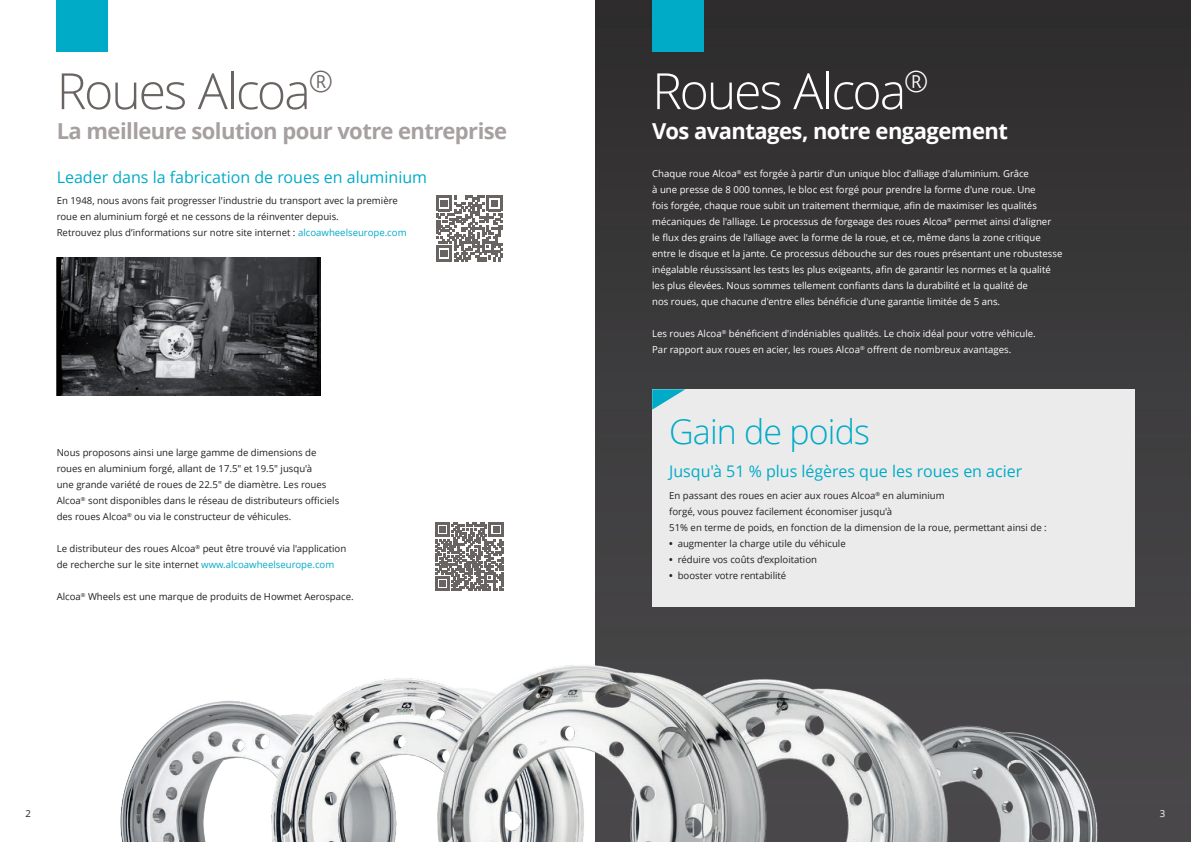
<style>
.page{position:relative;width:1191px;height:842px;background:#fff}
.page>*{position:absolute;margin:0;border:0;box-sizing:border-box;transform-origin:0 0}
.t1{font:300 50px "Open Sans";letter-spacing:-.04em;color:#696462}
.t2{font:300 50px "Open Sans";letter-spacing:-.04em;color:#fff}
.t3{font:300 34px "Open Sans";letter-spacing:-.025em;color:#00abc8}
.t4{font:700 22px "Open Sans";letter-spacing:-.025em;color:#a6a1a0}
.t5{font:700 22px "Open Sans";letter-spacing:-.025em;color:#fff}
.t6{font:16px "Open Sans";color:#00abc8}
.t7{font:9.6px/16px "Open Sans";color:#231f20}
.t8{font:9.6px/16px "Open Sans";color:#fff}
.s1{color:#00abc8}
.s2{font-weight:700}
</style>
<div class="page">
<div style="left:595px;top:0;width:596px;height:842px;background:#373536"></div>
<img style="left:120px;top:589px;width:1032px;height:253px">
<img style="left:57px;top:257px;width:263px;height:139px">
<svg style="left:436px;top:195px;width:66px;height:67px"></svg>
<svg style="left:435px;top:522px;width:68px;height:69px"></svg>
<div style="left:57px;top:0;width:51px;height:51px;background:#00abc8"></div>
<div style="left:652px;top:0;width:51px;height:51px;background:#00abc8"></div>
<div style="left:652px;top:389px;width:482px;height:218px;background:#ebebeb"></div>
<svg style="left:652px;top:389px;width:33px;height:21px"></svg>
<h1 class="t1" style="left:57px;top:57px;width:278px">Roues Alcoa<sup>®</sup></h1>
<h3 class="t4" style="left:57px;top:116px;width:452px">La meilleure solution pour votre entreprise</h3>
<h3 class="t6" style="left:57px;top:166px;width:372px">Leader dans la fabrication de roues en aluminium</h3>
<p class="t7" style="left:57px;top:193px;width:351px">En 1948, nous avons fait progresser l'industrie du transport avec la première roue en aluminium forgé et ne cessons de la réinventer depuis.<br>Retrouvez plus d’informations sur notre site internet : <span class="s1">alcoawheelseurope.com</span></p>
<p class="t7" style="left:57px;top:444px;width:284px">Nous proposons ainsi une large gamme de dimensions de roues en aluminium forgé, allant de 17.5" et 19.5" jusqu'à<br>une grande variété de roues de 22.5" de diamètre. Les roues Alcoa<sup>®</sup> sont disponibles dans le réseau de distributeurs officiels des roues Alcoa<sup>®</sup> ou via le constructeur de véhicules.</p>
<p class="t7" style="left:57px;top:540px;width:291px">Le distributeur des roues Alcoa<sup>®</sup> peut être trouvé via l'application de recherche sur le site internet <span class="s1">www.alcoawheelseurope.com</span></p>
<p class="t7" style="left:57px;top:588px;width:298px">Alcoa<sup>®</sup> Wheels est une marque de produits de Howmet Aerospace.</p>
<h1 class="t2" style="left:652px;top:57px;width:278px">Roues Alcoa<sup>®</sup></h1>
<h3 class="t5" style="left:652px;top:116px;width:357px">Vos avantages, notre engagement</h3>
<p class="t8" style="left:652px;top:165px;width:412px">Chaque roue Alcoa<sup>®</sup> est forgée à partir d'un unique bloc d'alliage d'aluminium. Grâce<br>à une presse de 8 000 tonnes, le bloc est forgé pour prendre la forme d'une roue. Une<br>fois forgée, chaque roue subit un traitement thermique, afin de maximiser les qualités mécaniques de l'alliage. Le processus de forgeage des roues Alcoa<sup>®</sup> permet ainsi d'aligner<br>le flux des grains de l'alliage avec la forme de la roue, et ce, même dans la zone critique entre le disque et la jante. Ce processus débouche sur des roues présentant une robustesse inégalable réussissant les tests les plus exigeants, afin de garantir les normes et la qualité les plus élevées. Nous sommes tellement confiants dans la durabilité et la qualité de<br>nos roues, que chacune d'entre elles bénéficie d'une garantie limitée de 5 ans.</p>
<p class="t8" style="left:652px;top:325px;width:385px">Les roues Alcoa<sup>®</sup> bénéficient d'indéniables qualités. Le choix idéal pour votre véhicule.<br>Par rapport aux roues en acier, les roues Alcoa<sup>®</sup> offrent de nombreux avantages.</p>
<h2 class="t3" style="left:669px;top:408px;width:202px">Gain de poids</h2>
<h3 class="t6" style="left:669px;top:460px;width:355px">Jusqu'à 51 % plus légères que les roues en acier</h3>
<p class="t7" style="left:669px;top:487px;width:379px">En passant des roues en acier aux roues Alcoa<sup>®</sup> en aluminium<br>forgé, vous pouvez facilement économiser jusqu'à<br>51% en terme de poids, en fonction de la dimension de la roue, permettant ainsi de :</p>
<p class="t7" style="left:669px;top:535px;width:178px"><span class="s2">•</span> augmenter la charge utile du véhicule</p>
<p class="t7" style="left:669px;top:551px;width:149px"><span class="s2">•</span> réduire vos coûts d’exploitation</p>
<p class="t7" style="left:669px;top:567px;width:119px"><span class="s2">•</span> booster votre rentabilité</p>
<p class="t7" style="left:26px;top:805px;width:7px">2</p>
<p class="t8" style="left:1159px;top:805px;width:7px">3</p>
</div>
